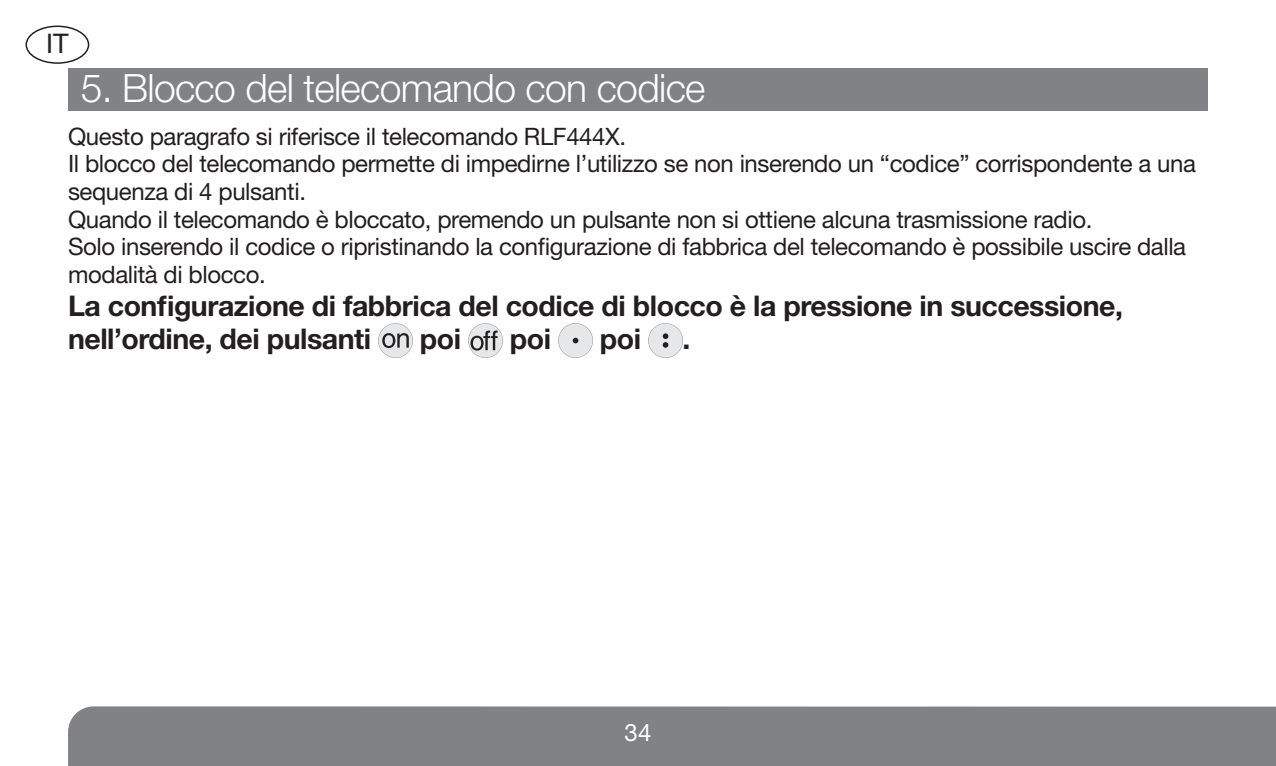
<style>
.page{position:relative;width:1276px;height:766px;background:#fff}
.page>*{position:absolute;margin:0;border:0;box-sizing:border-box;transform-origin:0 0}
.t1{font:300 39px "+TBWAUP Helvetica Neue LT Com";letter-spacing:-.015em;color:#fff}
.t2{font:700 28.5px/33px "+KIEYEC Helvetica Neue LT Com";letter-spacing:-.015em;color:#231f20}
.t3{font:27px "+CUKUHV Helvetica Neue LT Com";color:#231f20}
.t4{font:24px/27.6px "+CUKUHV Helvetica Neue LT Com";letter-spacing:-.015em;color:#231f20}
.t5{font:24px "+CUKUHV Helvetica Neue LT Com";color:#fff}
</style>
<div class="page">
<div style="left:26px;top:26px;width:63px;height:38px;border:3px solid #231f20;border-radius:50%"></div>
<div style="left:68px;top:706px;width:1208px;height:59px;background:#808285"></div>
<div style="left:68px;top:68px;width:1140px;height:43px;background:#808285"></div>
<div style="left:378px;top:323px;width:35px;height:34px;background:#e6e7e8;border-radius:50%"></div>
<div style="left:378px;top:323px;width:35px;height:35px;border:1px solid #939598;border-radius:50%"></div>
<svg style="left:382px;top:333px;width:27px;height:15px"></svg>
<div style="left:468px;top:323px;width:34px;height:34px;background:#e6e7e8;border-radius:50%"></div>
<div style="left:468px;top:323px;width:35px;height:35px;border:1px solid #939598;border-radius:50%"></div>
<svg style="left:470px;top:330px;width:27px;height:20px"></svg>
<div style="left:558px;top:323px;width:34px;height:34px;background:#e6e7e8;border-radius:50%"></div>
<div style="left:558px;top:323px;width:35px;height:35px;border:1px solid #939598;border-radius:50%"></div>
<svg style="left:573px;top:337px;width:5px;height:6px"></svg>
<div style="left:648px;top:323px;width:34px;height:34px;background:#e6e7e8;border-radius:50%"></div>
<div style="left:648px;top:323px;width:35px;height:35px;border:1px solid #939598;border-radius:50%"></div>
<svg style="left:663px;top:333px;width:5px;height:14px"></svg>
<p class="t3" style="left:46px;top:28px;width:24px">IT</p>
<h1 class="t1" style="left:81px;top:74px;width:626px">5. Blocco del telecomando con codice</h1>
<p class="t4" style="left:68px;top:122px;width:1129px">Questo paragrafo si riferisce il telecomando RLF444X.<br>Il blocco del telecomando permette di impedirne l’utilizzo se non inserendo un “codice” corrispondente a una sequenza di 4 pulsanti.<br>Quando il telecomando è bloccato, premendo un pulsante non si ottiene alcuna trasmissione radio.<br>Solo inserendo il codice o ripristinando la configurazione di fabbrica del telecomando è possibile uscire dalla modalità di blocco.</p>
<p class="t2" style="left:68px;top:289px;width:1056px">La configurazione di fabbrica del codice di blocco è la pressione in successione, nell’ordine, dei pulsanti</p>
<p class="t2" style="left:420px;top:322px;width:43px">poi</p>
<p class="t2" style="left:510px;top:322px;width:43px">poi</p>
<p class="t2" style="left:600px;top:322px;width:43px">poi</p>
<p class="t2" style="left:682px;top:322px;width:9px">.</p>
<p class="t5" style="left:624px;top:719px;width:28px">34</p>
</div>
